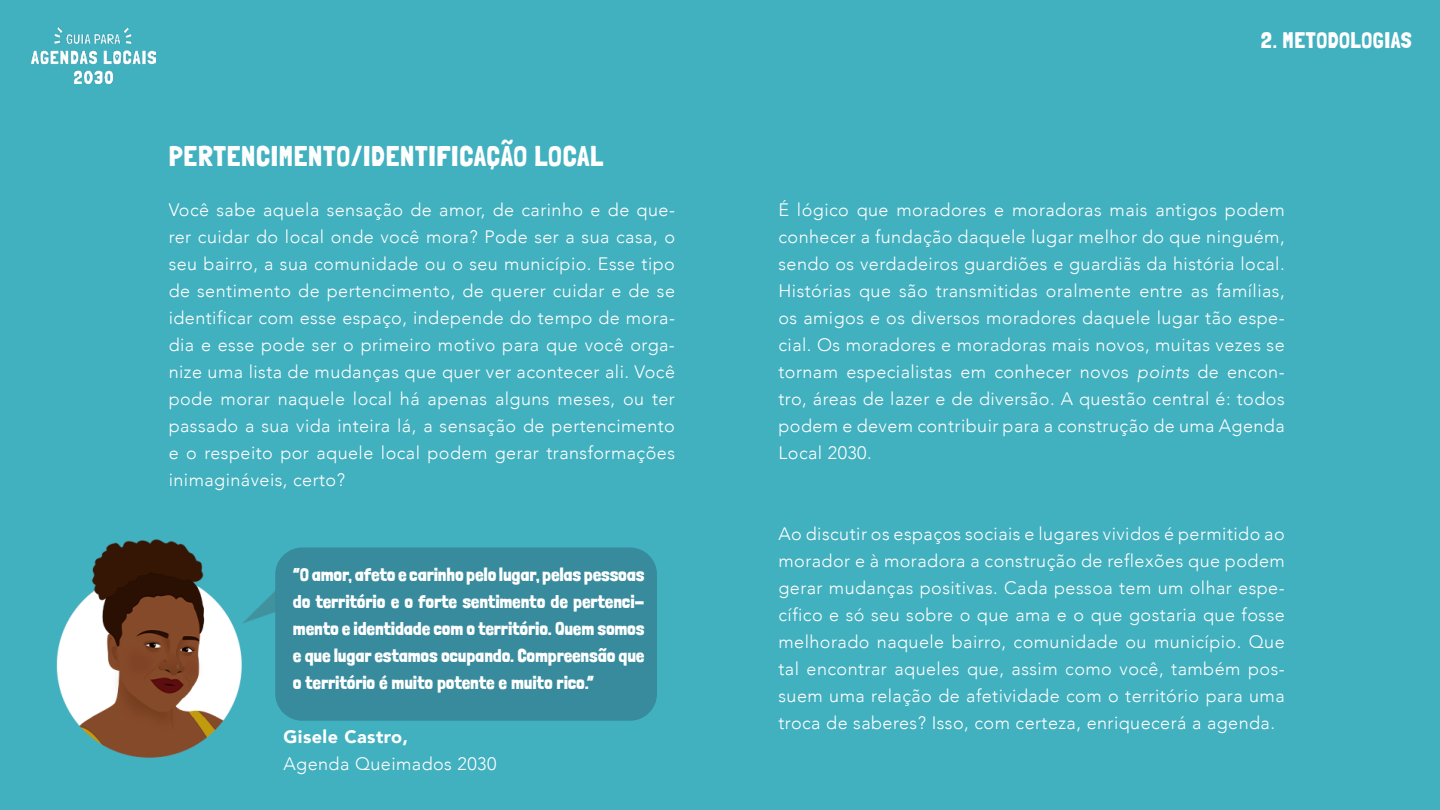
<style>
.page{position:relative;width:1440px;height:810px;background:#41b0bf}
.page>*{position:absolute;margin:0;border:0;box-sizing:border-box;transform-origin:0 0}
.t1{font:28.5px "Londrina Solid";letter-spacing:.025em;color:#fff}
.t2{font:22.5px "Londrina Solid";letter-spacing:.025em;color:#fff}
.t3{font:300 18px/27px "Avenir";letter-spacing:.025em;color:#fff;text-align:justify}
.t4{font:900 18px/27px "Londrina Solid";letter-spacing:.025em;color:#fff;text-align:justify}
.t5{font:900 18px "Avenir";letter-spacing:.025em;color:#fff}
.s1{font-style:italic}
</style>
<div class="page">
<img style="left:32px;top:28px;width:123px;height:55px">
<div style="left:275px;top:548px;width:382px;height:173px;background:#378b9d;border-radius:27px"></div>
<h1 class="t1" style="left:169px;top:140px;width:436px">PERTENCIMENTO/IDENTIFICAÇÃO LOCAL</h1>
<p class="t2" style="left:1261px;top:27px;width:152px">2. METODOLOGIAS</p>
<p class="t3" style="left:169px;top:196px;width:508px">Você sabe aquela sensação de amor, de carinho e de que&shy;rer cuidar do local onde você mora? Pode ser a sua casa, o seu bairro, a sua comunidade ou o seu município. Esse tipo de sentimento de pertencimento, de querer cuidar e de se identificar com esse espaço, independe do tempo de mora&shy;dia e esse pode ser o primeiro motivo para que você orga&shy;nize uma lista de mudanças que quer ver acontecer ali. Você pode morar naquele local há apenas alguns meses, ou ter passado a sua vida inteira lá, a sensação de pertencimento e o respeito por aquele local podem gerar transformações inimagináveis, certo?</p>
<p class="t3" style="left:779px;top:196px;width:508px">É lógico que moradores e moradoras mais antigos podem conhecer a fundação daquele lugar melhor do que ninguém, sendo os verdadeiros guardiões e guardiãs da história local.<br>Histórias que são transmitidas oralmente entre as famílias, os amigos e os diversos moradores daquele lugar tão espe&shy;cial. Os moradores e moradoras mais novos, muitas vezes se tornam especialistas em conhecer novos <span class="s1">points</span> de encon&shy;tro, áreas de lazer e de diversão. A questão central é: todos podem e devem contribuir para a construção de uma Agenda Local 2030.</p>
<p class="t3" style="left:779px;top:520px;width:508px">Ao discutir os espaços sociais e lugares vividos é permitido ao morador e à moradora a construção de reflexões que podem gerar mudanças positivas. Cada pessoa tem um olhar espe&shy;cífico e só seu sobre o que ama e o que gostaria que fosse melhorado naquele bairro, comunidade ou município. Que tal encontrar aqueles que, assim como você, também pos&shy;suem uma relação de afetividade com o território para uma troca de saberes? Isso, com certeza, enriquecerá a agenda.</p>
<p class="t4" style="left:293px;top:560px;width:353px">“O amor, afeto e carinho pelo lugar, pelas pessoas do território e o forte sentimento de pertenci&shy;mento e identidade com o território. Quem somos e que lugar estamos ocupando. Compreensão que o território é muito potente e muito rico.”</p>
<p class="t5" style="left:283px;top:721px;width:126px">Gisele Castro,</p>
<p class="t3" style="left:283px;top:750px;width:214px">Agenda Queimados 2030</p>
</div>
